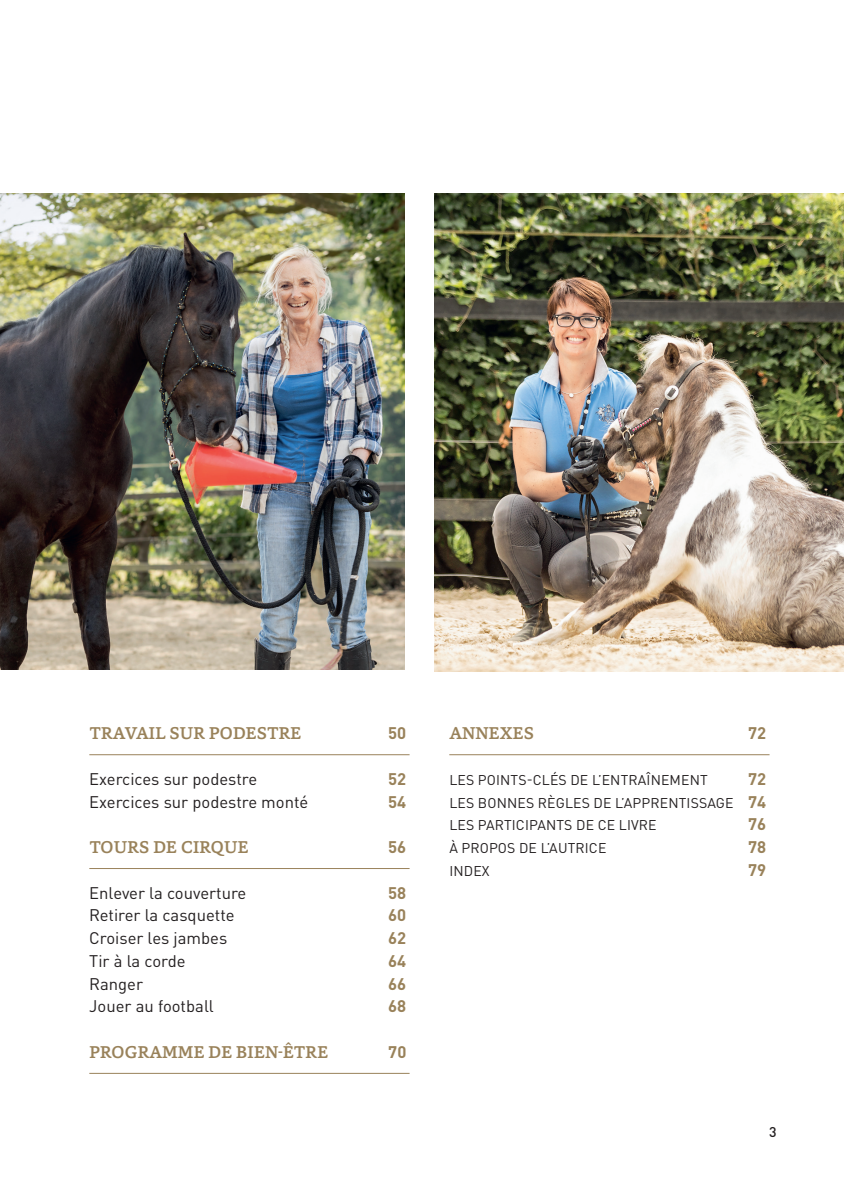
<style>
.page{position:relative;width:844px;height:1191px;background:#fff}
.page>*{position:absolute;margin:0;border:0;box-sizing:border-box;transform-origin:0 0}
.t1{font:500 17.5px "Capita";letter-spacing:.01em;color:#99825a}
.t2{font:16.62px "DINOT";color:#231f20}
.t3{font:700 16.62px "DINOT";color:#99825a}
.t4{font:14px/22.8px "DINOT";letter-spacing:.01em;color:#231f20}
.t5{font:500 14px "DINOT";color:#231f20}
.s1{font-weight:700;font-size:16.62px;color:#99825a}
</style>
<div class="page">
<hr style="left:89px;top:754px;width:320px;height:1px;background:#99825a">
<hr style="left:89px;top:868px;width:320px;height:1px;background:#99825a">
<hr style="left:89px;top:1072px;width:320px;height:1px;background:#99825a">
<hr style="left:449px;top:754px;width:320px;height:1px;background:#99825a">
<img style="left:434px;top:193px;width:409px;height:478px">
<img style="left:0;top:193px;width:404px;height:477px">
<p class="t1" style="left:89px;top:722px;width:213px">TRAVAIL SUR PODESTRE</p>
<p class="t3" style="left:388px;top:722px;width:20px">50</p>
<p class="t2" style="left:89px;top:768px;width:169px">Exercices sur podestre</p>
<p class="t3" style="left:388px;top:768px;width:20px">52</p>
<p class="t2" style="left:89px;top:791px;width:220px">Exercices sur podestre monté</p>
<p class="t3" style="left:388px;top:790px;width:20px">54</p>
<p class="t1" style="left:89px;top:835px;width:161px">TOURS DE CIRQUE</p>
<p class="t3" style="left:388px;top:836px;width:20px">56</p>
<p class="t2" style="left:89px;top:882px;width:158px">Enlever la couverture</p>
<p class="t3" style="left:388px;top:881px;width:20px">58</p>
<p class="t2" style="left:89px;top:905px;width:147px">Retirer la casquette</p>
<p class="t3" style="left:388px;top:904px;width:20px">60</p>
<p class="t2" style="left:89px;top:927px;width:139px">Croiser les jambes</p>
<p class="t3" style="left:388px;top:927px;width:20px">62</p>
<p class="t2" style="left:89px;top:950px;width:98px">Tir à la corde</p>
<p class="t3" style="left:388px;top:950px;width:20px">64</p>
<p class="t2" style="left:89px;top:973px;width:55px">Ranger</p>
<p class="t3" style="left:388px;top:972px;width:20px">66</p>
<p class="t2" style="left:89px;top:996px;width:126px">Jouer au football</p>
<p class="t3" style="left:388px;top:995px;width:20px">68</p>
<p class="t1" style="left:89px;top:1040px;width:240px">PROGRAMME DE BIEN-ÊTRE</p>
<p class="t3" style="left:388px;top:1041px;width:20px">70</p>
<p class="t1" style="left:449px;top:722px;width:86px">ANNEXES</p>
<p class="t3" style="left:748px;top:722px;width:20px">72</p>
<p class="t4" style="left:449px;top:768px;width:260px">LES POINTS-CLÉS DE L’ENTRAÎNEMENT</p>
<p class="t3" style="left:748px;top:768px;width:20px">72</p>
<p class="t4" style="left:449px;top:791px;width:318px">LES BONNES RÈGLES DE L’APPRENTISSAGE <span class="s1">74<br></span>LES PARTICIPANTS DE CE LIVRE</p>
<p class="t3" style="left:748px;top:813px;width:20px">76</p>
<p class="t4" style="left:449px;top:836px;width:158px">À PROPOS DE L’AUTRICE</p>
<p class="t3" style="left:748px;top:836px;width:20px">78</p>
<p class="t4" style="left:449px;top:859px;width:42px">INDEX</p>
<p class="t3" style="left:748px;top:859px;width:20px">79</p>
<p class="t5" style="left:768px;top:1123px;width:9px">3</p>
</div>
